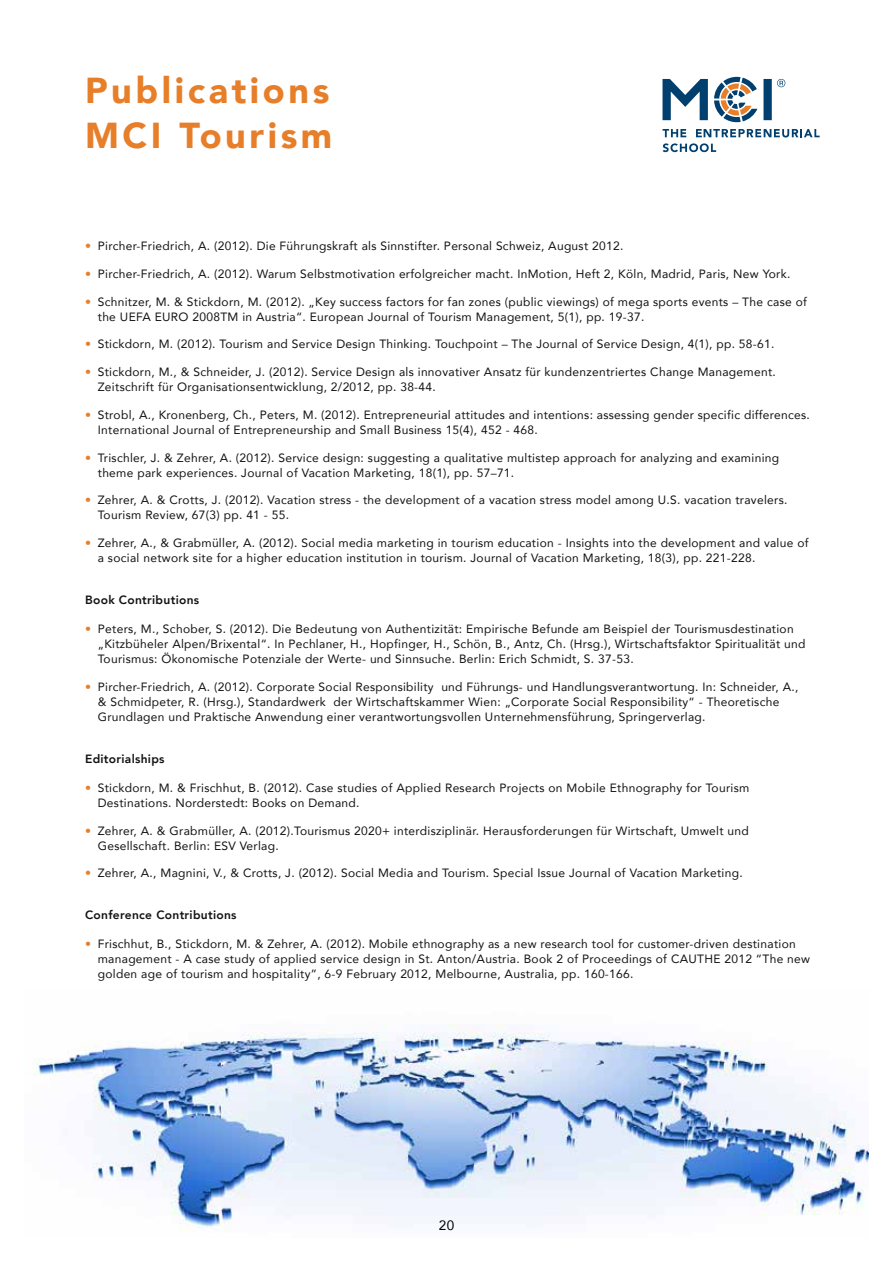
<style>
.page{position:relative;width:893px;height:1263px;background:#fff}
.page>*{position:absolute;margin:0;border:0;box-sizing:border-box;transform-origin:0 0}
.t1{font:900 36px/45px "Avenir";letter-spacing:.1em;color:#e77e29}
.t2{font:13.5px "Avenir";color:#000}
.t3{font:12px/15px "Avenir";letter-spacing:.025em;color:#121212}
.t4{font:800 12px "Avenir";letter-spacing:.025em;color:#121212}
.s1{color:#e77e29}
</style>
<div class="page">
<img style="left:33px;top:1024px;width:835px;height:206px">
<svg style="left:662px;top:129px;width:24px;height:8px"></svg>
<svg style="left:662px;top:77px;width:123px;height:45px"></svg>
<svg style="left:696px;top:129px;width:124px;height:8px"></svg>
<svg style="left:663px;top:143px;width:53px;height:9px"></svg>
<h1 class="t1" style="left:85px;top:67px;width:249px">Publications<br>MCI Tourism</h1>
<p class="t3" style="left:85px;top:238px;width:540px"><span class="s1">•</span> Pircher-Friedrich, A. (2012). Die Führungskraft als Sinnstifter. Personal Schweiz, August 2012.</p>
<p class="t3" style="left:85px;top:266px;width:707px"><span class="s1">•</span> Pircher-Friedrich, A. (2012). Warum Selbstmotivation erfolgreicher macht. InMotion, Heft 2, Köln, Madrid, Paris, New York.</p>
<p class="t3" style="left:98px;top:294px;width:711px;text-indent:-13px"><span class="s1">•</span> Schnitzer, M. &amp; Stickdorn, M. (2012). „Key success factors for fan zones (public viewings) of mega sports events – The case of the UEFA EURO 2008TM in Austria“. European Journal of Tourism Management, 5(1), pp. 19-37.</p>
<p class="t3" style="left:85px;top:336px;width:691px"><span class="s1">•</span> Stickdorn, M. (2012). Tourism and Service Design Thinking. Touchpoint – The Journal of Service Design, 4(1), pp. 58-61.</p>
<p class="t3" style="left:98px;top:364px;width:680px;text-indent:-13px"><span class="s1">•</span> Stickdorn, M., &amp; Schneider, J. (2012). Service Design als innovativer Ansatz für kundenzentriertes Change Management.<br>Zeitschrift für Organisationsentwicklung, 2/2012, pp. 38-44.</p>
<p class="t3" style="left:98px;top:407px;width:714px;text-indent:-13px"><span class="s1">•</span> Strobl, A., Kronenberg, Ch., Peters, M. (2012). Entrepreneurial attitudes and intentions: assessing gender specific differences.<br>International Journal of Entrepreneurship and Small Business 15(4), 452 - 468.</p>
<p class="t3" style="left:98px;top:450px;width:683px;text-indent:-13px"><span class="s1">•</span> Trischler, J. &amp; Zehrer, A. (2012). Service design: suggesting a qualitative multistep approach for analyzing and examining theme park experiences. Journal of Vacation Marketing, 18(1), pp. 57–71.</p>
<p class="t3" style="left:98px;top:492px;width:691px;text-indent:-13px"><span class="s1">•</span> Zehrer, A. &amp; Crotts, J. (2012). Vacation stress - the development of a vacation stress model among U.S. vacation travelers.<br>Tourism Review, 67(3) pp. 41 - 55.</p>
<p class="t3" style="left:98px;top:535px;width:712px;text-indent:-13px"><span class="s1">•</span> Zehrer, A., &amp; Grabmüller, A. (2012). Social media marketing in tourism education - Insights into the development and value of a social network site for a higher education institution in tourism. Journal of Vacation Marketing, 18(3), pp. 221-228.</p>
<p class="t4" style="left:85px;top:590px;width:116px">Book Contributions</p>
<p class="t3" style="left:98px;top:621px;width:709px;text-indent:-13px"><span class="s1">•</span> Peters, M., Schober, S. (2012). Die Bedeutung von Authentizität: Empirische Befunde am Beispiel der Tourismusdestination „Kitzbüheler Alpen/Brixental“. In Pechlaner, H., Hopfinger, H., Schön, B., Antz, Ch. (Hrsg.), Wirtschaftsfaktor Spiritualität und<br>Tourismus: Ökonomische Potenziale der Werte- und Sinnsuche. Berlin: Erich Schmidt, S. 37-53.</p>
<p class="t3" style="left:98px;top:679px;width:702px;text-indent:-13px"><span class="s1">•</span> Pircher-Friedrich, A. (2012). Corporate Social Responsibility und Führungs- und Handlungsverantwortung. In: Schneider, A., &amp; Schmidpeter, R. (Hrsg.), Standardwerk der Wirtschaftskammer Wien: „Corporate Social Responsibility“ - Theoretische<br>Grundlagen und Praktische Anwendung einer verantwortungsvollen Unternehmensführung, Springerverlag.</p>
<p class="t4" style="left:85px;top:749px;width:81px">Editorialships</p>
<p class="t3" style="left:98px;top:780px;width:653px;text-indent:-13px"><span class="s1">•</span> Stickdorn, M. &amp; Frischhut, B. (2012). Case studies of Applied Research Projects on Mobile Ethnography for Tourism<br>Destinations. Norderstedt: Books on Demand.</p>
<p class="t3" style="left:98px;top:823px;width:653px;text-indent:-13px"><span class="s1">•</span> Zehrer, A. &amp; Grabmüller, A. (2012).Tourismus 2020+ interdisziplinär. Herausforderungen für Wirtschaft, Umwelt und<br>Gesellschaft. Berlin: ESV Verlag.</p>
<p class="t3" style="left:85px;top:865px;width:659px"><span class="s1">•</span> Zehrer, A., Magnini, V., &amp; Crotts, J. (2012). Social Media and Tourism. Special Issue Journal of Vacation Marketing.</p>
<p class="t4" style="left:85px;top:905px;width:153px">Conference Contributions</p>
<p class="t3" style="left:98px;top:936px;width:714px;text-indent:-13px"><span class="s1">•</span> Frischhut, B., Stickdorn, M. &amp; Zehrer, A. (2012). Mobile ethnography as a new research tool for customer-driven destination management - A case study of applied service design in St. Anton/Austria. Book 2 of Proceedings of CAUTHE 2012 “The new golden age of tourism and hospitality”, 6-9 February 2012, Melbourne, Australia, pp. 160-166.</p>
<p class="t2" style="left:439px;top:1214px;width:17px">20</p>
</div>
